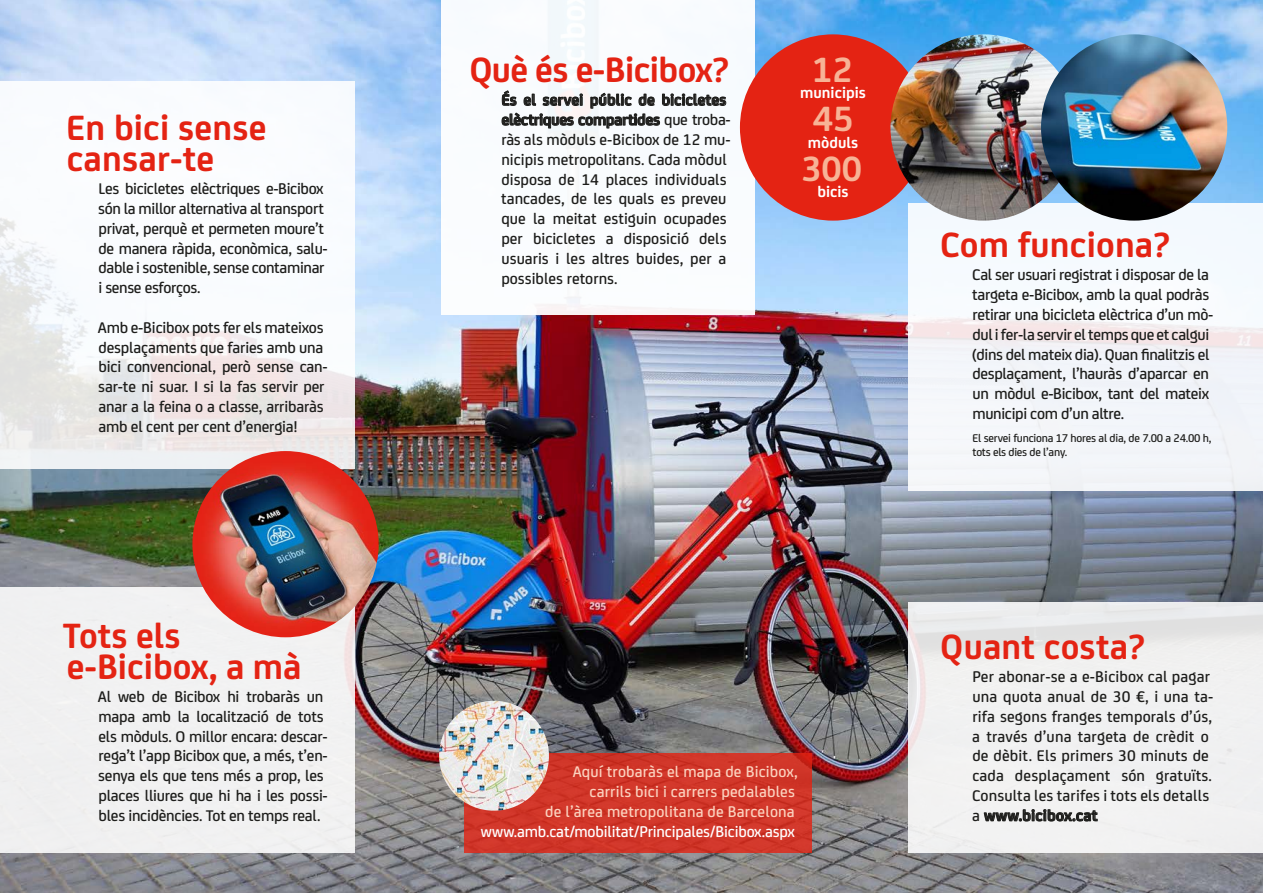
<style>
.page{position:relative;width:1263px;height:893px;background:#fff}
.page>*{position:absolute;margin:0;border:0;box-sizing:border-box;transform-origin:0 0}
.t1{font:700 37.5px/31.5px "FS Joey";letter-spacing:.005em;color:#e42313}
.t2{font:700 37.5px "FS Joey";letter-spacing:-.015em;color:#e42313}
.t3{font:700 37.5px "FS Joey";color:#f7b396}
.t4{font:500 16.5px/19.8px "FS Joey";letter-spacing:-.015em;color:#1d1d1b}
.t5{font:500 16.5px/19.8px "FS Joey";letter-spacing:.01em;color:#1d1d1b}
.t6{font:500 16.5px/19.8px "FS Joey";letter-spacing:.01em;color:#fbd1be;text-align:right}
.t7{font:500 16.5px "FS Joey";letter-spacing:-.01em;color:#fff}
.t8{font:700 16.5px "FS Joey";color:#fff}
.t9{font:500 12px/14.4px "FS Joey";letter-spacing:-.02em;color:#1d1d1b}
.s1{font-weight:700}
</style>
<div class="page">
<img style="left:0;top:0;width:1263px;height:893px">
<div style="left:441px;top:0;width:314px;height:315px;background:#fff"></div>
<svg style="left:908px;top:203px;width:355px;height:287px;fill:#f4f7fa"></svg>
<svg style="left:0;top:82px;width:355px;height:387px"></svg>
<div style="left:0;top:587px;width:355px;height:265px;background:#f1f1f1"></div>
<div style="left:464px;top:753px;width:347px;height:99px;background:#d13629"></div>
<div style="left:908px;top:602px;width:355px;height:250px;background:linear-gradient(to bottom,#eaebeb,#f4f3f4)"></div>
<svg style="left:502px;top:91px;width:14px;height:15px"></svg>
<svg style="left:524px;top:94px;width:12px;height:12px"></svg>
<svg style="left:543px;top:94px;width:39px;height:12px"></svg>
<svg style="left:591px;top:93px;width:40px;height:15px"></svg>
<svg style="left:639px;top:94px;width:15px;height:12px"></svg>
<svg style="left:662px;top:94px;width:64px;height:12px"></svg>
<svg style="left:502px;top:113px;width:71px;height:15px"></svg>
<svg style="left:579px;top:114px;width:81px;height:14px"></svg>
<svg style="left:984px;top:809px;width:113px;height:12px"></svg>
<div style="left:740px;top:34px;width:186px;height:187px;background:#e42313;border-radius:50%"></div>
<img style="left:890px;top:34px;width:187px;height:187px;border-radius:93px">
<img style="left:439px;top:701px;width:110px;height:110px;border-radius:55px">
<img style="left:1041px;top:34px;width:186px;height:187px;border-radius:93px">
<img style="left:192px;top:451px;width:187px;height:186px;border-radius:93px">
<h1 class="t1" style="left:67px;top:109px;width:202px">En bici sense cansar-te</h1>
<p class="t4" style="left:98px;top:178px;width:231px">Les bicicletes elèctriques e-Bicibox són la millor alternativa al transport privat, perquè et permeten moure’t de manera ràpida, econòmica, salu&shy;dable i sostenible, sense contaminar i sense esforços.</p>
<p class="t4" style="left:98px;top:316px;width:231px">Amb e-Bicibox pots fer els mateixos desplaçaments que faries amb una bici convencional, però sense can&shy;sar-te ni suar. I si la fas servir per anar a la feina o a classe, arribaràs amb el cent per cent d’energia!</p>
<h1 class="t1" style="left:63px;top:617px;width:240px">Tots els e-Bicibox, a mà</h1>
<p class="t4" style="left:98px;top:686px;width:231px">Al web de Bicibox hi trobaràs un mapa amb la localització de tots els mòduls. O millor encara: descar&shy;rega’t l’app Bicibox que, a més, t’en&shy;senya els que tens més a prop, les places lliures que hi ha i les possi&shy;bles incidències. Tot en temps real.</p>
<h1 class="t2" style="left:469px;top:42px;width:261px">Què és e-Bicibox?</h1>
<p class="t4" style="left:501px;top:89px;width:231px"><span class="s1">És el servei públic de bicicletes elèctriques compartides</span> que troba&shy;ràs als mòduls e-Bicibox de 12 mu&shy;nicipis metropolitans. Cada mòdul disposa de 14 places individuals tancades, de les quals es preveu que la meitat estiguin ocupades per bicicletes a disposició dels usuaris i les altres buides, per a possibles retorns.</p>
<h1 class="t3" style="left:812px;top:41px;width:42px">12</h1>
<p class="t8" style="left:800px;top:80px;width:67px">municipis</p>
<h1 class="t3" style="left:813px;top:91px;width:42px">45</h1>
<p class="t8" style="left:808px;top:130px;width:52px">mòduls</p>
<h1 class="t3" style="left:801px;top:140px;width:62px">300</h1>
<p class="t8" style="left:817px;top:179px;width:33px">bicis</p>
<p class="t6" style="left:545px;top:761px;width:254px">Aquí trobaràs el mapa de Bicibox, carrils bici i carrers pedalables<br>de l’àrea metropolitana de Barcelona</p>
<p class="t7" style="left:481px;top:819px;width:315px">www.amb.cat/mobilitat/Principales/Bicibox.aspx</p>
<h1 class="t1" style="left:940px;top:227px;width:231px">Com funciona?</h1>
<p class="t4" style="left:972px;top:264px;width:243px">Cal ser usuari registrat i disposar de la targeta e-Bicibox, amb la qual podràs retirar una bicicleta elèctrica d’un mò&shy;dul i fer-la servir el temps que et calgui (dins del mateix dia). Quan finalitzis el desplaçament, l’hauràs d’aparcar en un mòdul e-Bicibox, tant del mateix municipi com d’un altre.</p>
<p class="t9" style="left:972px;top:430px;width:241px">El servei funciona 17 hores al dia, de 7.00 a 24.00 h, tots els dies de l’any.</p>
<h1 class="t1" style="left:940px;top:629px;width:206px">Quant costa?</h1>
<p class="t5" style="left:972px;top:666px;width:243px">Per abonar-se a e-Bicibox cal pagar una quota anual de 30 €, i una ta&shy;rifa segons franges temporals d’ús, a través d’una targeta de crèdit o de dèbit. Els primers 30 minuts de cada desplaçament són gratuïts.<br>Consulta les tarifes i tots els detalls a <span class="s1">www.bicibox.cat</span></p>
</div>
